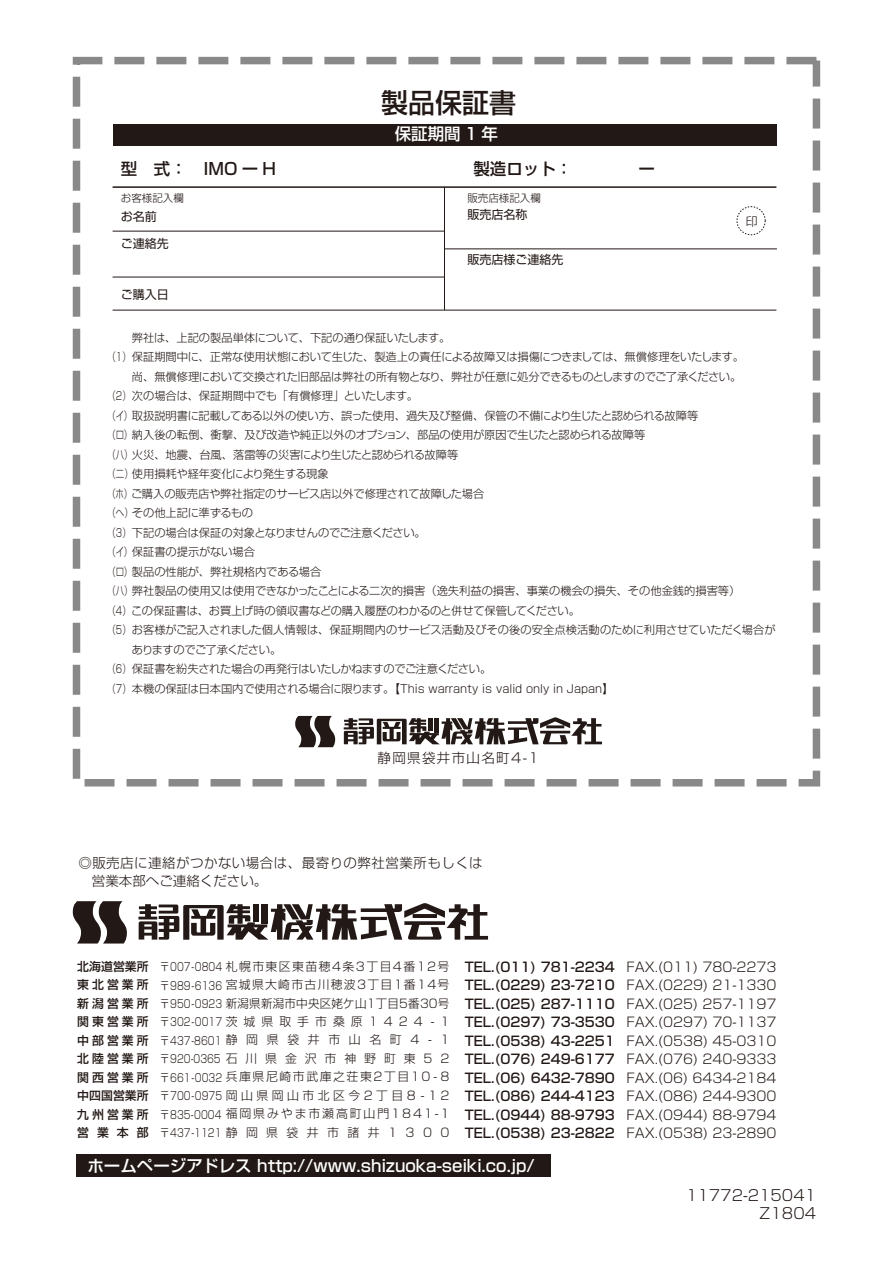
<style>
.page{position:relative;width:893px;height:1263px;background:#fff}
.page>*{position:absolute;margin:0;border:0;box-sizing:border-box;transform-origin:0 0}
.t1{font:500 27px "Shin Go Pr 5";color:#221815}
.t2{font:500 16.5px "Shin Go Pr 5";color:#fff}
.t3{font:500 16.5px "Shin Go Pr 5";color:#221815}
.t4{font:300 15px/18px "Shin Go Pr 5";color:#221815;text-align:right}
.t5{font:300 13.5px/18px "Shin Go Pr 5";letter-spacing:.035em;color:#221815}
.t6{font:300 13.5px "Shin Go Pr 5";letter-spacing:.1em;color:#221815}
.t7{font:500 13.2px/18.5px "Shin Go Pr 5";color:#221815;text-align:justify}
.t8{font:300 13.2px/18.5px "Shin Go Pr 5";color:#221815;text-align:justify}
.t9{font:12px "Shin Go Pr 5";color:#221815}
.t10{font:300 12px "Shin Go Pr 5";color:#221815}
.t11{font:300 11.85px/18.5px "Shin Go Pr 5";letter-spacing:.29em;color:#221815;text-align:justify}
.t12{font:500 11.85px/18.5px "Shin Go Pr 5";letter-spacing:.26em;color:#221815;text-align:justify}
.t13{font:300 11.25px/19.5px "Shin Go Pr 5";letter-spacing:-.01em;color:#221815;scale:.75 1}
.t14{font:300 11.25px "Shin Go Pr 5";letter-spacing:-.01em;color:#221815}
.t15{font:300 11.25px "Shin Go Pr 5";letter-spacing:-.055em;color:#221815}
.t16{font:300 10.5px "Shin Go Pr 5";color:#221815}
.s1{font-size:11.25px}
</style>
<div class="page">
<div style="left:113px;top:124px;width:663px;height:21px;background:#221815"></div>
<svg style="left:73px;top:901px;width:54px;height:42px"></svg>
<svg style="left:138px;top:903px;width:350px;height:37px"></svg>
<div style="left:76px;top:1154px;width:474px;height:23px;background:#221815"></div>
<svg style="left:295px;top:716px;width:40px;height:31px"></svg>
<svg style="left:344px;top:717px;width:258px;height:27px"></svg>
<div style="left:73px;top:57px;width:747px;height:729px;border:8px dashed #898989"></div>
<hr style="left:113px;top:186px;width:663px;height:2px;background:#221815">
<hr style="left:113px;top:231px;width:331px;height:1px;background:#221815">
<hr style="left:113px;top:277px;width:331px;height:1px;background:#221815">
<hr style="left:113px;top:310px;width:663px;height:1px;background:#221815">
<hr style="left:445px;top:249px;width:332px;height:1px;background:#221815">
<div style="left:737px;top:206px;width:28px;height:29px;border:1px dashed #221815;border-radius:50%"></div>
<h2 class="t3" style="left:121px;top:155px;width:156px">型　式：　IMO ー H</h2>
<p class="t16" style="left:121px;top:189px;width:64px">お客様記入欄</p>
<p class="t9" style="left:121px;top:207px;width:37px">お名前</p>
<p class="t9" style="left:121px;top:234px;width:49px">ご連絡先</p>
<p class="t9" style="left:121px;top:284px;width:49px">ご購入日</p>
<h1 class="t1" style="left:381px;top:81px;width:137px">製品保証書</h1>
<h2 class="t2" style="left:395px;top:120px;width:105px">保証期間 1 年</h2>
<h2 class="t3" style="left:473px;top:155px;width:183px">製造ロット：　　　　ー</h2>
<p class="t16" style="left:467px;top:189px;width:75px">販売店様記入欄</p>
<p class="t9" style="left:467px;top:204px;width:61px">販売店名称</p>
<p class="t9" style="left:467px;top:249px;width:97px">販売店様ご連絡先</p>
<p class="t10" style="left:746px;top:211px;width:13px">印</p>
<p class="t14" style="left:132px;top:328px;width:320px">弊社は、上記の製品単体について、下記の通り保証いたします。</p>
<p class="t14" style="left:132px;top:367px;width:611px">尚、無償修理において交換された旧部品は弊社の所有物となり、弊社が任意に処分できるものとしますのでご了承ください。</p>
<p class="t13" style="left:108px;top:346px;width:850px">（1）保証期間中に、正常な使用状態において生じた、製造上の責任による故障又は損傷につきましては、無償修理をいたします。</p>
<p class="t13" style="left:108px;top:385px;width:892px">（2）次の場合は、保証期間中でも「有償修理」といたします。<br>（イ）取扱説明書に記載してある以外の使い方、誤った使用、過失及び整備、保管の不備により生じたと認められる故障等<br>（ロ）納入後の転倒、衝撃、及び改造や純正以外のオプション、部品の使用が原因で生じたと認められる故障等<br>（ハ）火災、地震、台風、落雷等の災害により生じたと認められる故障等<br>（二）使用損耗や経年変化により発生する現象<br>（ホ）ご購入の販売店や弊社指定のサービス店以外で修理されて故障した場合<br>（へ）その他上記に準ずるもの<br>（3）下記の場合は保証の対象となりませんのでご注意ください。<br>（イ）保証書の提示がない場合<br>（ロ）製品の性能が、弊社規格内である場合<br>（ハ）弊社製品の使用又は使用できなかったことによる二次的損害（逸失利益の損害、事業の機会の損失、その他金銭的損害等）<br>（4）この保証書は、お買上げ時の領収書などの購入履歴のわかるのと併せて保管してください。<br>（5）お客様がご記入されました個人情報は、保証期間内のサービス活動及びその後の安全点検活動のために利用させていただく場合が</p>
<p class="t13" style="left:108px;top:658px;width:676px">（6）保証書を紛失された場合の再発行はいたしかねますのでご注意ください。<br>（7）本機の保証は日本国内で使用される場合に限ります。【This warranty is valid only in Japan】</p>
<p class="t15" style="left:132px;top:640px;width:151px">ありますのでご了承ください。</p>
<p class="t6" style="left:377px;top:747px;width:163px">静岡県袋井市山名町4-1</p>
<p class="t5" style="left:78px;top:853px;width:406px">◎販売店に連絡がつかない場合は、最寄りの弊社営業所もしくは　営業本部へご連絡ください。</p>
<p class="t12" style="left:77px;top:956px;width:73px">北海道営業所東北営業所新潟営業所関東営業所中部営業所北陸営業所関西営業所中四国営業所九州営業所営業本部</p>
<p class="t11" style="left:159px;top:956px;width:292px"><span class="s1">〒007-0804</span> 札幌市東区東苗穂4条3丁目4番12号<span class="s1">〒989-6136</span> 宮城県大崎市古川穂波3丁目1番14号<span class="s1">〒950-0923</span> 新潟県新潟市中央区姥ケ山1丁目5番30号<span class="s1">〒302-0017</span>茨城県取手市桑原1424 -1<span class="s1">〒437-8601</span>静岡県袋井市山名町4-1<span class="s1">〒920-0365</span>石川県金沢市神野町東52<span class="s1">〒661-0032</span> 兵庫県尼崎市武庫之荘東2丁目10 - 8<span class="s1">〒700-0975</span>岡山県岡山市北区今2丁目8 -12<span class="s1">〒835-0004</span> 福岡県みやま市瀬高町山門1841-1<span class="s1">〒437-1121</span>静岡県袋井市諸井1300</p>
<p class="t7" style="left:465px;top:956px;width:152px">TEL.(011) 781-2234<br>TEL.(0229) 23-7210<br>TEL.(025) 287-1110<br>TEL.(0297) 73-3530<br>TEL.(0538) 43-2251<br>TEL.(076) 249-6177<br>TEL.(06) 6432-7890<br>TEL.(086) 244-4123<br>TEL.(0944) 88-9793<br>TEL.(0538) 23-2822</p>
<p class="t8" style="left:626px;top:956px;width:152px">FAX.(011) 780-2273<br>FAX.(0229) 21-1330<br>FAX.(025) 257-1197<br>FAX.(0297) 70-1137<br>FAX.(0538) 45-0310<br>FAX.(076) 240-9333<br>FAX.(06) 6434-2184<br>FAX.(086) 244-9300<br>FAX.(0944) 88-9794<br>FAX.(0538) 23-2890</p>
<h2 class="t2" style="left:87px;top:1152px;width:449px">ホームページアドレス http://www.shizuoka-seiki.co.jp/</h2>
<h3 class="t4" style="left:686px;top:1185px;width:131px">11772-215041<br>Z1804</h3>
</div>
